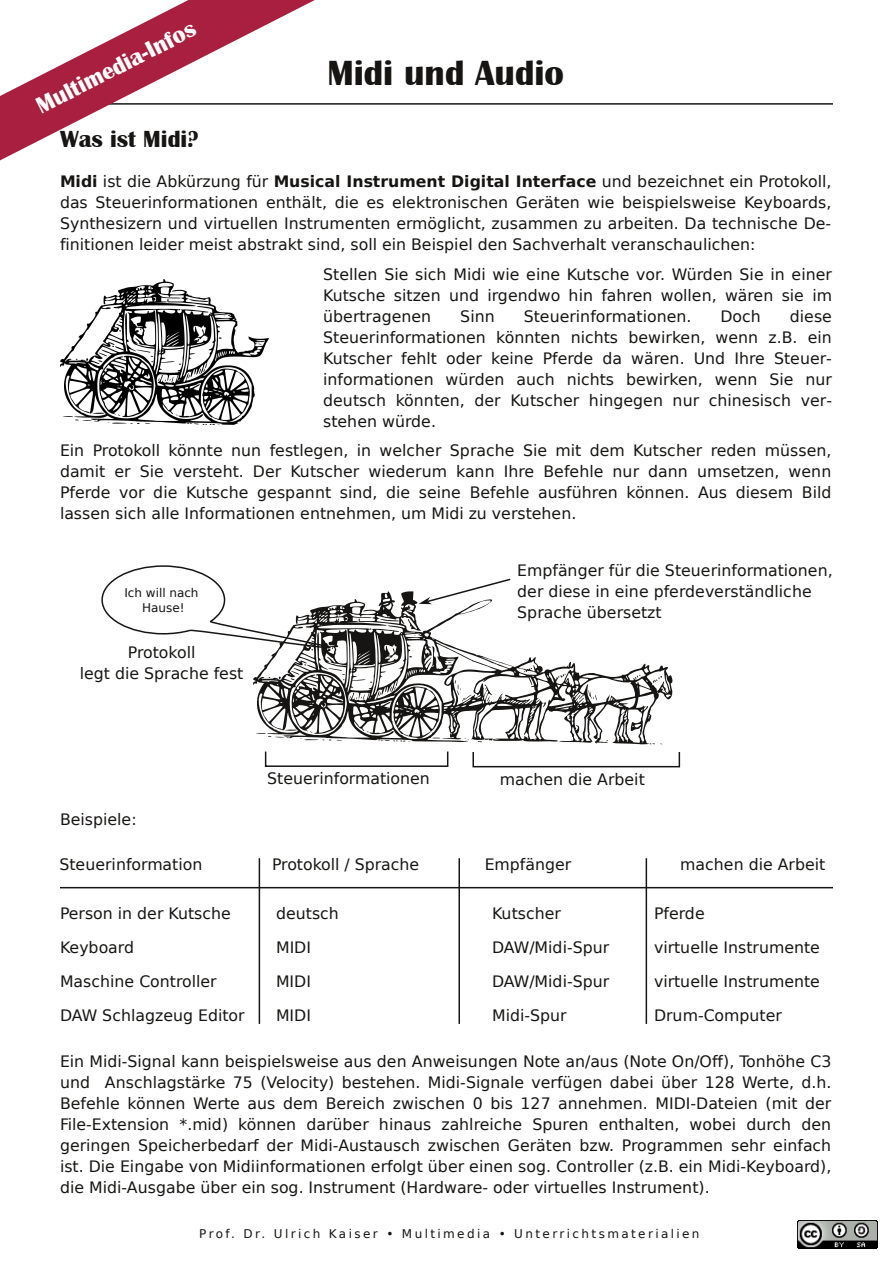
<style>
.page{position:relative;width:893px;height:1263px;background:#fff}
.page>*{position:absolute;margin:0;border:0;box-sizing:border-box;transform-origin:0 0}
.t1{font:700 36px "Britannic";color:#161513}
.t2{font:700 24px "Britannic";color:#fff}
.t3{font:700 24px "Britannic";color:#161513}
.t4{font:15.75px/21px "Bitstream Vera Sans";color:#161513;text-align:justify}
.t5{font:12px "Bitstream Vera Sans";letter-spacing:.2em;color:#161513}
.t6{font:12px/15px "Bitstream Vera Sans";color:#161513;text-align:center}
.s1{font-weight:700}
</style>
<div class="page">
<hr style="left:60px;top:103px;width:773px;height:2px;background:#161513">
<div style="left:472px;top:751px;width:208px;height:16px;border:2px solid #161513"></div>
<div style="left:265px;top:751px;width:183px;height:16px;border:2px solid #161513"></div>
<svg style="left:253px;top:591px;width:420px;height:153px"></svg>
<img style="left:60px;top:279px;width:209px;height:145px">
<svg style="left:101px;top:565px;width:232px;height:86px"></svg>
<svg style="left:418px;top:578px;width:94px;height:29px"></svg>
<hr style="left:60px;top:887px;width:773px;height:1px;background:#161513">
<hr style="left:259px;top:858px;width:1px;height:166px;background:#161513">
<hr style="left:458px;top:858px;width:2px;height:166px;background:#161513">
<hr style="left:646px;top:858px;width:1px;height:166px;background:#161513">
<svg style="left:0;top:0;width:321px;height:161px"></svg>
<img style="left:798px;top:1220px;width:79px;height:28px">
<h2 class="t2" style="left:32px;top:95px;width:177px;rotate:-27deg">Multimedia-Infos</h2>
<h2 class="t3" style="left:60px;top:125px;width:140px">Was ist Midi?</h2>
<h1 class="t1" style="left:327px;top:52px;width:238px">Midi und Audio</h1>
<p class="t4" style="left:60px;top:171px;width:773px"><span class="s1">Midi</span> ist die Abkürzung für <span class="s1">Musical Instrument Digital Interface</span> und bezeichnet ein Protokoll, das Steuerinformationen enthält, die es elektronischen Geräten wie beispielsweise Keyboards, Syn thesizern und virtuellen Instrumenten ermöglicht, zusammen zu arbeiten. Da technische De - finitionen leider meist abstrakt sind, soll ein Beispiel den Sachverhalt veranschaulichen:</p>
<p class="t4" style="left:323px;top:264px;width:510px">Stellen Sie sich Midi wie eine Kutsche vor. Würden Sie in einer Kutsche sitzen und irgendwo hin fahren wollen, wären sie im übertragenen</p>
<p class="t4" style="left:323px;top:306px;width:510px;text-indent:467px">diese Steuerinformationen könnten nichts bewirken, wenn z.B. ein Kutscher fehlt oder keine Pferde da wären. Und Ihre Steuer - infor mationen würden auch nichts bewirken, wenn Sie nur deutsch könnten, der Kutscher hingegen nur chinesisch ver - stehen würde.</p>
<p class="t4" style="left:460px;top:306px;width:36px">Sinn</p>
<p class="t4" style="left:524px;top:306px;width:169px">Steuerinformationen.</p>
<p class="t4" style="left:720px;top:306px;width:42px">Doch</p>
<p class="t4" style="left:60px;top:440px;width:773px">Ein Protokoll könnte nun festlegen, in welcher Sprache Sie mit dem Kutscher reden müssen, damit er Sie versteht. Der Kutscher wiederum kann Ihre Befehle nur dann umsetzen, wenn Pferde vor die Kutsche gespannt sind, die seine Befehle ausführen können. Aus diesem Bild lassen sich alle Informationen entnehmen, um Midi zu verstehen.</p>
<p class="t6" style="left:124px;top:585px;width:76px">Ich will nach<br>Hause!</p>
<p class="t4" style="left:80px;top:642px;width:165px;text-align:center">Protokoll<br>legt die Sprache fest</p>
<p class="t4" style="left:267px;top:768px;width:164px">Steuerinformationen</p>
<p class="t4" style="left:517px;top:560px;width:317px;text-align:left">Empfänger für die Steuerinformationen, der diese in eine pferdeverständliche<br>Sprache übersetzt</p>
<p class="t4" style="left:500px;top:769px;width:147px">machen die Arbeit</p>
<p class="t4" style="left:60px;top:809px;width:78px">Beispiele:</p>
<p class="t4" style="left:59px;top:854px;width:144px">Steuerinformation</p>
<p class="t4" style="left:272px;top:854px;width:149px">Protokoll / Sprache</p>
<p class="t4" style="left:485px;top:854px;width:88px">Empfänger</p>
<p class="t4" style="left:680px;top:854px;width:147px">machen die Arbeit</p>
<p class="t4" style="left:60px;top:903px;width:172px">Person in der Kutsche</p>
<p class="t4" style="left:276px;top:903px;width:64px">deutsch</p>
<p class="t4" style="left:492px;top:903px;width:71px">Kutscher</p>
<p class="t4" style="left:654px;top:903px;width:52px">Pferde</p>
<p class="t4" style="left:60px;top:937px;width:76px">Keyboard</p>
<p class="t4" style="left:276px;top:937px;width:37px">MIDI</p>
<p class="t4" style="left:492px;top:937px;width:119px">DAW/Midi-Spur</p>
<p class="t4" style="left:654px;top:937px;width:167px">virtuelle Instrumente</p>
<p class="t4" style="left:60px;top:971px;width:158px">Maschine Controller</p>
<p class="t4" style="left:276px;top:971px;width:37px">MIDI</p>
<p class="t4" style="left:492px;top:971px;width:119px">DAW/Midi-Spur</p>
<p class="t4" style="left:654px;top:971px;width:167px">virtuelle Instrumente</p>
<p class="t4" style="left:60px;top:1005px;width:186px">DAW Schlagzeug Editor</p>
<p class="t4" style="left:276px;top:1005px;width:37px">MIDI</p>
<p class="t4" style="left:492px;top:1005px;width:76px">Midi-Spur</p>
<p class="t4" style="left:654px;top:1005px;width:129px">Drum-Computer</p>
<p class="t4" style="left:60px;top:1051px;width:773px">Ein Midi-Signal kann beispielsweise aus den Anweisungen Note an/aus (Note On/Off), Tonhöhe C3 und Anschlagstärke 75 (Velocity) bestehen. Midi-Signale verfügen dabei über 128 Werte, d.h.<br>Befehle können Werte aus dem Bereich zwischen 0 bis 127 annehmen. MIDI-Dateien (mit der File-Extension *.mid) können darüber hinaus zahlreiche Spuren enthalten, wobei durch den geringen Speicherbedarf der Midi-Austausch zwischen Geräten bzw. Programmen sehr einfach ist. Die Eingabe von Midiinformationen erfolgt über einen sog. Controller (z.B. ein Midi-Keyboard), die Midi-Ausgabe über ein sog. Instrument (Hardware- oder virtuelles Instrument).</p>
<p class="t5" style="left:199px;top:1227px;width:502px">Prof. Dr. Ulrich Kaiser • Multimedia • Unterrichtsmaterialien</p>
</div>
